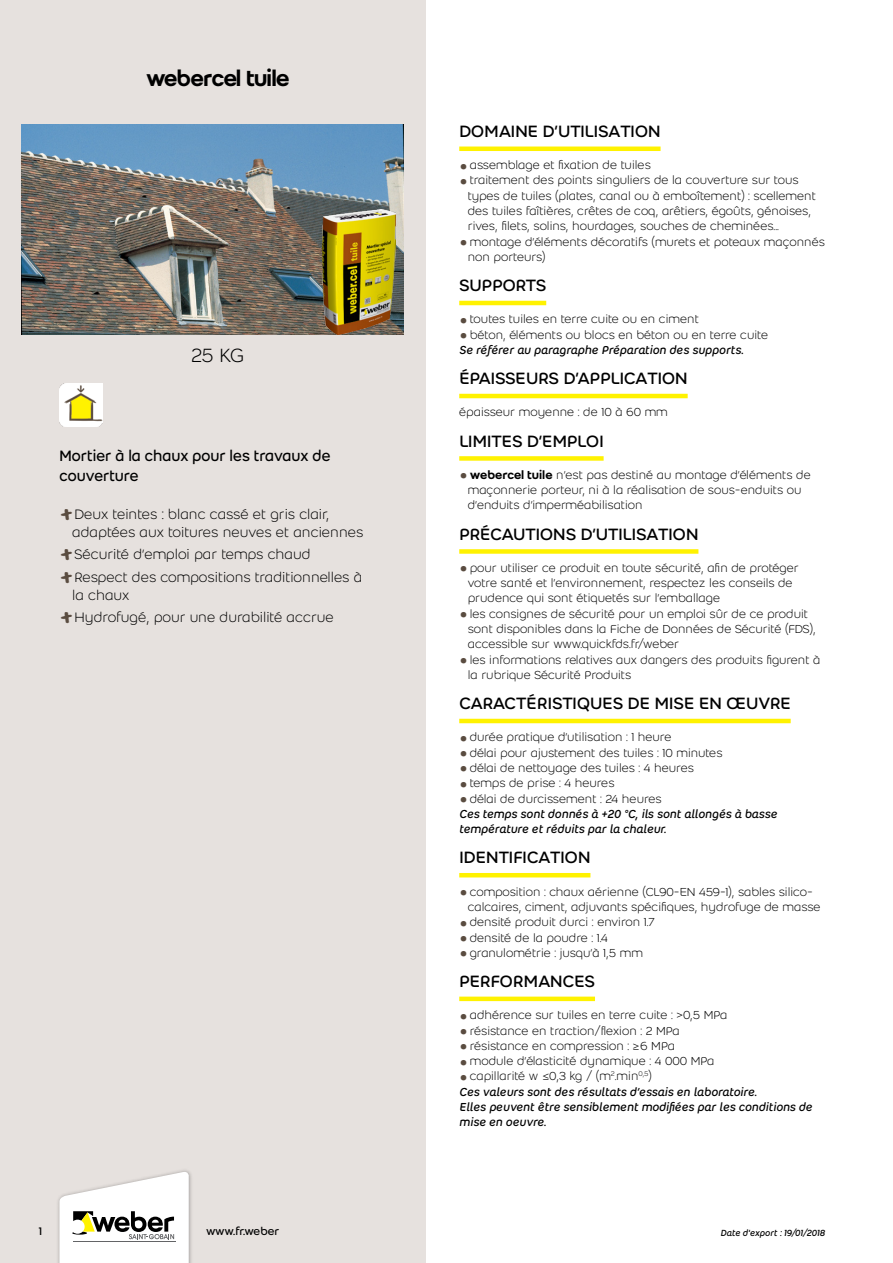
<style>
.page{position:relative;width:893px;height:1263px;background:#fff}
.page>*{position:absolute;margin:0;border:0;box-sizing:border-box;transform-origin:0 0}
.t1{font:24px "Weber Name";letter-spacing:-.005em;color:#000}
.t2{font:300 21px "Weber";color:#000}
.t3{font:18px "Weber";color:#000}
.t4{font:16.5px/19.8px "Weber";color:#000;scale:.95 1}
.t5{font:300 15px/22.2px "Weber";color:#000}
.t6{font:300 12.75px/15.3px "Weber";color:#000}
.t7{font:italic 12.75px/15.3px "Weber";color:#000}
.t8{font:12px "Weber";letter-spacing:-.01em;color:#000}
.t9{font:italic 9.75px "Weber";color:#000}
.s1{font-family:"Weber Brush";font-weight:400;font-size:16.5px;color:#5a4c40}
.s2{font-size:34.5px;color:#5a4c40}
.s3{font-weight:300;font-style:normal;font-size:34.5px;color:#5a4c40}
.s4{font-weight:300;font-style:normal}
.s5{font-weight:500}
</style>
<div class="page">
<div style="left:0;top:0;width:425px;height:1263px;background:#e6e1de"></div>
<img style="left:58px;top:1170px;width:134px;height:93px">
<svg style="left:59px;top:1171px;width:130px;height:92px"></svg>
<hr style="left:459px;top:147px;width:202px;height:4px;background:#fff200">
<hr style="left:459px;top:301px;width:87px;height:4px;background:#fff200">
<hr style="left:459px;top:394px;width:229px;height:4px;background:#fff200">
<div style="left:459px;top:456px;width:145px;height:5px;background:#fff200"></div>
<div style="left:459px;top:549px;width:239px;height:5px;background:#fff200"></div>
<hr style="left:459px;top:719px;width:332px;height:4px;background:#fff200">
<hr style="left:459px;top:873px;width:131px;height:4px;background:#fff200">
<div style="left:459px;top:996px;width:136px;height:5px;background:#fff200"></div>
<img style="left:60px;top:384px;width:42px;height:42px">
<img style="left:21px;top:124px;width:383px;height:211px">
<img style="left:322px;top:209px;width:73px;height:126px">
<h1 class="t1" style="left:146px;top:64px;width:145px">webercel tuile</h1>
<h2 class="t2" style="left:191px;top:344px;width:55px">25 kg</h2>
<p class="t4" style="left:60px;top:446px;width:287px">MORTIER À LA CHAUX POUR LES TRAVAUX DE<br>COUVERTURE</p>
<p class="t5" style="left:72px;top:505px;width:293px;line-height:18px;text-indent:-13px"><span class="s1">+</span>Deux teintes : blanc cassé et gris clair, adaptées aux toitures neuves et anciennes</p>
<p class="t5" style="left:60px;top:543px;width:304px"><span class="s1">+</span>Sécurité d’emploi par temps chaud <span class="s1">+</span>Respect des compositions traditionnelles à</p>
<p class="t5" style="left:60px;top:584px;width:276px;text-indent:13px">la chaux<br><span class="s1">+</span>Hydrofugé, pour une durabilité accrue</p>
<p class="t8" style="left:39px;top:1224px;width:5px">1</p>
<p class="t8" style="left:206px;top:1224px;width:75px">WWW.FR.WEBER</p>
<h3 class="t3" style="left:459px;top:121px;width:203px">DOMAINE D’UTILISATION</h3>
<p class="t6" style="left:459px;top:158px;width:193px"><span class="s2">•</span> assemblage et fixation de tuiles</p>
<p class="t6" style="left:468px;top:173px;width:350px;text-indent:-8px"><span class="s2">•</span> traitement des points singuliers de la couverture sur tous types de tuiles (plates, canal ou à emboîtement) : scellement des tuiles faîtières, crêtes de coq, arêtiers, égoûts, génoises, rives, filets, solins, hourdages, souches de cheminées...</p>
<p class="t6" style="left:468px;top:234px;width:359px;text-indent:-8px"><span class="s2">•</span> montage d’éléments décoratifs (murets et poteaux maçonnés non porteurs)</p>
<h3 class="t3" style="left:459px;top:275px;width:88px">SUPPORTS</h3>
<p class="t6" style="left:459px;top:312px;width:241px"><span class="s2">•</span> toutes tuiles en terre cuite ou en ciment</p>
<p class="t7" style="left:459px;top:327px;width:310px"><span class="s3">•</span> <span class="s4">béton, éléments ou blocs en béton ou en terre cuite<br></span>Se référer au paragraphe Préparation des supports.</p>
<h3 class="t3" style="left:459px;top:368px;width:230px">ÉPAISSEURS D’APPLICATION</h3>
<p class="t6" style="left:459px;top:405px;width:210px">épaisseur moyenne : de 10 à 60 mm</p>
<h3 class="t3" style="left:459px;top:430px;width:146px">LIMITES D’EMPLOI</h3>
<p class="t6" style="left:468px;top:467px;width:344px;text-indent:-8px"><span class="s2">•</span> <span class="s5">webercel tuile</span> n’est pas destiné au montage d’éléments de maçonnerie porteur, ni à la réalisation de sous-enduits ou d’enduits d’imperméabilisation</p>
<h3 class="t3" style="left:459px;top:523px;width:241px">PRÉCAUTIONS D’UTILISATION</h3>
<p class="t6" style="left:468px;top:560px;width:333px;text-indent:-8px"><span class="s2">•</span> pour utiliser ce produit en toute sécurité, afin de protéger votre santé et l’environnement, respectez les conseils de prudence qui sont étiquetés sur l’emballage</p>
<p class="t6" style="left:468px;top:606px;width:349px;text-indent:-8px"><span class="s2">•</span> les consignes de sécurité pour un emploi sûr de ce produit sont disponibles dans la Fiche de Données de Sécurité (FDS), accessible sur www.quickfds.fr/weber</p>
<p class="t6" style="left:468px;top:652px;width:354px;text-indent:-8px"><span class="s2">•</span> les informations relatives aux dangers des produits figurent à la rubrique Sécurité Produits</p>
<h3 class="t3" style="left:459px;top:693px;width:333px">CARACTÉRISTIQUES DE MISE EN ŒUVRE</h3>
<p class="t6" style="left:459px;top:730px;width:214px"><span class="s2">•</span> durée pratique d’utilisation : 1 heure</p>
<p class="t6" style="left:459px;top:745px;width:265px"><span class="s2">•</span> délai pour ajustement des tuiles : 10 minutes</p>
<p class="t6" style="left:459px;top:760px;width:236px"><span class="s2">•</span> délai de nettoyage des tuiles : 4 heures</p>
<p class="t6" style="left:459px;top:776px;width:157px"><span class="s2">•</span> temps de prise : 4 heures</p>
<p class="t7" style="left:459px;top:791px;width:320px"><span class="s3">•</span> <span class="s4">délai de durcissement : 24 heures<br></span>Ces temps sont donnés à +20 °C, ils sont allongés à basse température et réduits par la chaleur.</p>
<h3 class="t3" style="left:459px;top:847px;width:133px">IDENTIFICATION</h3>
<p class="t6" style="left:468px;top:884px;width:354px;text-indent:-8px"><span class="s2">•</span> composition : chaux aérienne (CL90-EN 459-1), sables silico&shy;calcaires, ciment, adjuvants spécifiques, hydrofuge de masse</p>
<p class="t6" style="left:459px;top:914px;width:197px"><span class="s2">•</span> densité produit durci : environ 1.7</p>
<p class="t6" style="left:459px;top:930px;width:150px"><span class="s2">•</span> densité de la poudre : 1.4</p>
<p class="t6" style="left:459px;top:945px;width:185px"><span class="s2">•</span> granulométrie : jusqu’à 1,5 mm</p>
<h3 class="t3" style="left:459px;top:971px;width:137px">PERFORMANCES</h3>
<p class="t6" style="left:459px;top:1007px;width:270px"><span class="s2">•</span> adhérence sur tuiles en terre cuite : &gt;0,5 MPa</p>
<p class="t6" style="left:459px;top:1023px;width:222px"><span class="s2">•</span> résistance en traction/flexion : 2 MPa</p>
<p class="t6" style="left:459px;top:1038px;width:217px"><span class="s2">•</span> résistance en compression : ≥6 MPa</p>
<p class="t6" style="left:459px;top:1053px;width:257px"><span class="s2">•</span> module d’élasticité dynamique : 4 000 MPa</p>
<p class="t7" style="left:459px;top:1069px;width:355px"><span class="s3">•</span> <span class="s4">capillarité w ≤0,3 kg / (m</span><sup>2</sup><span class="s4">.min</span><sup>0,5</sup><span class="s4">)<br></span>Ces valeurs sont des résultats d’essais en laboratoire.<br>Elles peuvent être sensiblement modifiées par les conditions de mise en oeuvre.</p>
<p class="t9" style="left:720px;top:1227px;width:106px">Date d'export : 19/01/2018</p>
</div>
